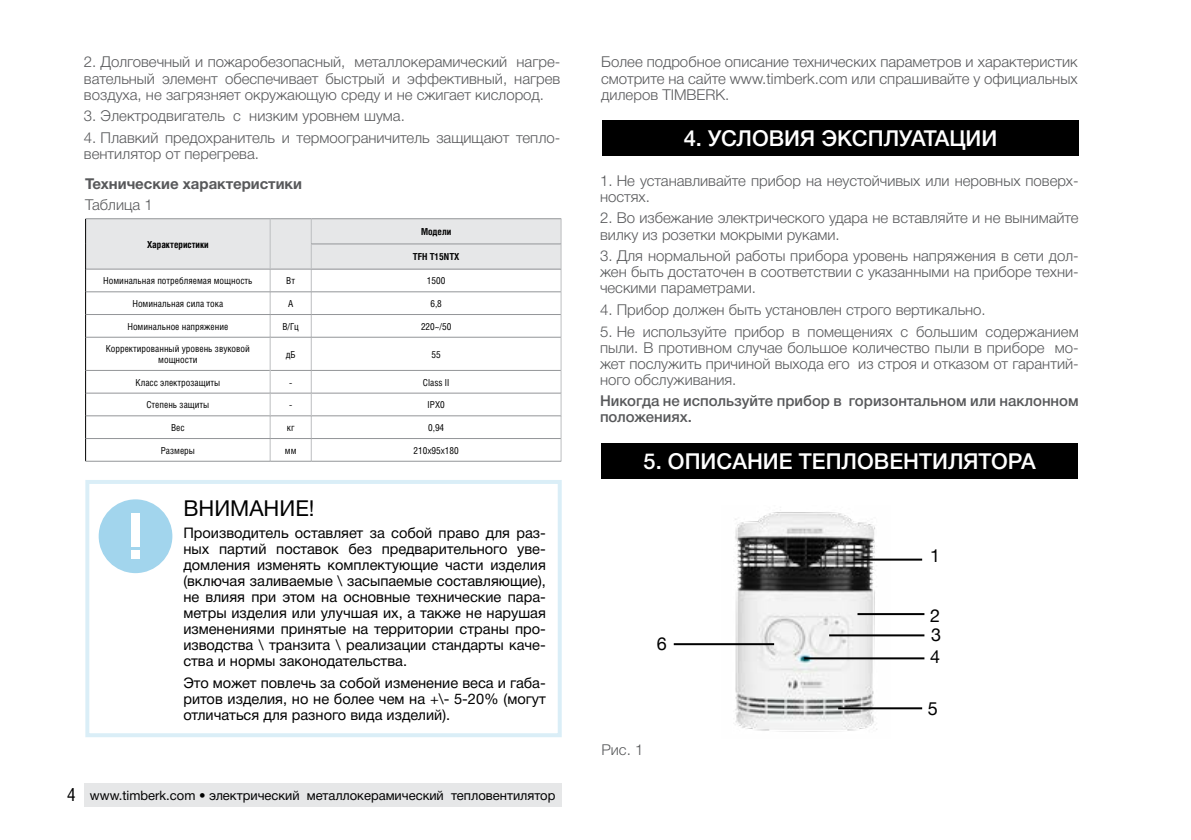
<style>
.page{position:relative;width:1191px;height:840px;background:#fff}
.page>*{position:absolute;margin:0;border:0;box-sizing:border-box;transform-origin:0 0}
.t1{font:500 22px "Helvetica Neue Cyr";color:#fff}
.t2{font:22px "Helvetica Neue Cyr";color:#000}
.t3{font:18px/19.6px "Helvetica Neue";color:#000}
.t4{font:300 15px/16px "Helvetica Neue Cyr";color:#58595b;text-align:justify}
.t5{font:500 15px/16px "Helvetica Neue Cyr";color:#58595b}
.t6{font:700 15px "Helvetica Neue Cyr";color:#58595b}
.t7{font:14.6px/16px "Helvetica Neue Cyr";color:#000;text-align:justify}
.t8{font:13px "Helvetica Neue Cyr";color:#000}
.t9{font:9.6px/11.6px "Helios Cond C";color:#000;text-align:center}
.t10{font:700 9.6px "Helios Cond C";color:#000}
.s1{font-family:"Helios Cond C";font-size:18px}
</style>
<div class="page">
<hr style="left:85px;top:337px;width:1px;height:33px;background:#000">
<svg style="left:85px;top:370px;width:1px;height:90px"></svg>
<hr style="left:311px;top:337px;width:1px;height:33px;background:#bcbec0">
<hr style="left:561px;top:337px;width:1px;height:33px;background:#bcbec0">
<hr style="left:270px;top:337px;width:41px;height:1px;background:#939598">
<hr style="left:311px;top:337px;width:250px;height:1px;background:#939598">
<hr style="left:270px;top:370px;width:41px;height:1px;background:#939598">
<hr style="left:311px;top:370px;width:250px;height:1px;background:#939598">
<hr style="left:86px;top:438px;width:184px;height:1px;background:#939598">
<hr style="left:270px;top:438px;width:41px;height:1px;background:#939598">
<hr style="left:311px;top:438px;width:250px;height:1px;background:#939598">
<hr style="left:86px;top:337px;width:184px;height:1px;background:#939598">
<hr style="left:86px;top:370px;width:184px;height:1px;background:#939598">
<hr style="left:270px;top:337px;width:1px;height:33px;background:#bcbec0">
<hr style="left:86px;top:392px;width:184px;height:1px;background:#939598">
<hr style="left:86px;top:415px;width:184px;height:1px;background:#939598">
<hr style="left:270px;top:392px;width:41px;height:1px;background:#939598">
<hr style="left:311px;top:392px;width:250px;height:1px;background:#939598">
<hr style="left:270px;top:415px;width:41px;height:1px;background:#939598">
<hr style="left:311px;top:415px;width:250px;height:1px;background:#939598">
<svg style="left:270px;top:370px;width:1px;height:90px"></svg>
<svg style="left:311px;top:370px;width:1px;height:90px"></svg>
<svg style="left:561px;top:370px;width:1px;height:90px"></svg>
<hr style="left:85px;top:460px;width:185px;height:1px;background:#939598">
<hr style="left:270px;top:460px;width:41px;height:1px;background:#939598">
<hr style="left:311px;top:460px;width:250px;height:1px;background:#939598">
<hr style="left:85px;top:218px;width:185px;height:1px;background:#939598">
<hr style="left:270px;top:218px;width:41px;height:1px;background:#939598">
<hr style="left:311px;top:218px;width:250px;height:1px;background:#939598">
<svg style="left:85px;top:219px;width:477px;height:118px"></svg>
<div style="left:602px;top:120px;width:476px;height:35px;background:#000"></div>
<div style="left:99px;top:499px;width:73px;height:74px;background:#a2d5ed;border-radius:50%"></div>
<div style="left:131px;top:513px;width:9px;height:33px;background:#fff"></div>
<div style="left:131px;top:550px;width:9px;height:9px;background:#fff"></div>
<div style="left:85px;top:479px;width:477px;height:257px;border:4px solid #a2d5ed"></div>
<div style="left:601px;top:443px;width:476px;height:35px;background:#000"></div>
<img style="left:721px;top:512px;width:169px;height:220px">
<hr style="left:674px;top:642px;width:100px;height:2px;background:#000">
<hr style="left:829px;top:634px;width:95px;height:2px;background:#000">
<hr style="left:857px;top:612px;width:67px;height:2px;background:#000">
<hr style="left:853px;top:558px;width:69px;height:2px;background:#000">
<hr style="left:804px;top:657px;width:120px;height:2px;background:#000">
<hr style="left:838px;top:707px;width:84px;height:2px;background:#000">
<div style="left:84px;top:782px;width:477px;height:24px;background:#e6e7e8"></div>
<p class="t4" style="left:84px;top:54px;width:478px">2. Долговечный и пожаробезопасный, металлокерамический нагре&shy;вательный элемент обеспечивает быстрый и эффективный, нагрев воздуха, не загрязняет окружающую среду и не сжигает кислород.</p>
<p class="t4" style="left:84px;top:108px;width:322px">3. Электродвигатель с низким уровнем шума.</p>
<p class="t4" style="left:84px;top:130px;width:478px">4. Плавкий предохранитель и термоограничитель защищают тепло&shy;вентилятор от перегрева.</p>
<p class="t6" style="left:85px;top:175px;width:218px">Технические характеристики</p>
<p class="t4" style="left:85px;top:197px;width:69px">Таблица 1</p>
<p class="t10" style="left:147px;top:238px;width:63px">Характеристики</p>
<p class="t10" style="left:421px;top:226px;width:32px">Модели</p>
<p class="t10" style="left:413px;top:251px;width:48px">TFH T15NTX</p>
<p class="t9" style="left:103px;top:275px;width:151px">Номинальная потребляемая мощность</p>
<p class="t9" style="left:286px;top:275px;width:10px">Вт</p>
<p class="t9" style="left:427px;top:275px;width:20px">1500</p>
<p class="t9" style="left:132px;top:297px;width:92px">Номинальная сила тока</p>
<p class="t9" style="left:288px;top:297px;width:7px">А</p>
<p class="t9" style="left:430px;top:297px;width:13px">6,8</p>
<p class="t9" style="left:127px;top:320px;width:102px">Номинальное напряжение</p>
<p class="t9" style="left:282px;top:320px;width:18px">В/Гц</p>
<p class="t9" style="left:421px;top:320px;width:32px">220~/50</p>
<p class="t9" style="left:106px;top:342px;width:145px">Корректированный уровень звуковой мощности</p>
<p class="t9" style="left:286px;top:348px;width:11px">дБ</p>
<p class="t9" style="left:431px;top:348px;width:11px">55</p>
<p class="t9" style="left:135px;top:376px;width:86px">Класс электрозащиты</p>
<p class="t9" style="left:289px;top:376px;width:5px">-</p>
<p class="t9" style="left:423px;top:376px;width:28px">Class II</p>
<p class="t9" style="left:146px;top:398px;width:64px">Степень защиты</p>
<p class="t9" style="left:289px;top:398px;width:5px">-</p>
<p class="t9" style="left:427px;top:398px;width:19px">IPX0</p>
<p class="t9" style="left:171px;top:421px;width:15px">Вес</p>
<p class="t9" style="left:287px;top:421px;width:9px">кг</p>
<p class="t9" style="left:428px;top:421px;width:18px">0,94</p>
<p class="t9" style="left:161px;top:444px;width:36px">Размеры</p>
<p class="t9" style="left:285px;top:444px;width:13px">мм</p>
<p class="t9" style="left:413px;top:444px;width:47px">210x95x180</p>
<h1 class="t2" style="left:183px;top:496px;width:133px">ВНИМАНИЕ!</h1>
<p class="t7" style="left:183px;top:524px;width:364px">Производитель оставляет за собой право для раз&shy;ных партий поставок без предварительного уве&shy;домления изменять комплектующие части изделия (включая заливаемые \ засыпаемые составляющие), не влияя при этом на основные технические пара&shy;метры изделия или улучшая их, а также не нарушая изменениями принятые на территории страны про&shy;изводства \ транзита \ реализации стандарты каче&shy;ства и нормы законодательства.</p>
<p class="t7" style="left:183px;top:674px;width:364px">Это может повлечь за собой изменение веса и габа&shy;ритов изделия, но не более чем на +\- 5-20% (могут отличаться для разного вида изделий).</p>
<p class="t8" style="left:67px;top:787px;width:490px"><span class="s1">4</span> www.timberk.com • электрический металлокерамический тепловентилятор</p>
<p class="t4" style="left:601px;top:54px;width:478px">Более подробное описание технических параметров и характеристик смотрите на сайте www.timberk.сom или спрашивайте у официальных дилеров TIMBERK.</p>
<h1 class="t1" style="left:683px;top:126px;width:315px">4. УСЛОВИЯ ЭКСПЛУАТАЦИИ</h1>
<p class="t4" style="left:600px;top:172px;width:480px">1. Не устанавливайте прибор на неустойчивых или неровных поверх&shy;ностях.</p>
<p class="t4" style="left:600px;top:210px;width:480px">2. Во избежание электрического удара не вставляйте и не вынимайте вилку из розетки мокрыми руками.</p>
<p class="t4" style="left:600px;top:248px;width:480px">3. Для нормальной работы прибора уровень напряжения в сети дол&shy;жен быть достаточен в соответствии с указанными на приборе техни&shy;ческими параметрами.</p>
<p class="t4" style="left:600px;top:301px;width:387px">4. Прибор должен быть установлен строго вертикально.</p>
<p class="t4" style="left:600px;top:323px;width:480px">5. Не используйте прибор в помещениях с большим содержанием пыли. В противном случае большое количество пыли в приборе мо&shy;жет послужить причиной выхода его из строя и отказом от гарантий&shy;ного обслуживания.</p>
<p class="t5" style="left:600px;top:393px;width:480px">Никогда не используйте прибор в горизонтальном или наклонном положениях.</p>
<h1 class="t1" style="left:643px;top:448px;width:394px">5. ОПИСАНИЕ ТЕПЛОВЕНТИЛЯТОРА</h1>
<p class="t3" style="left:657px;top:633px;width:12px">6</p>
<p class="t4" style="left:601px;top:741px;width:43px">Рис. 1</p>
<p class="t3" style="left:930px;top:545px;width:12px">1</p>
<p class="t3" style="left:930px;top:604px;width:13px">2<br>3</p>
<p class="t3" style="left:930px;top:646px;width:12px">4</p>
<p class="t3" style="left:927px;top:698px;width:12px">5</p>
</div>
